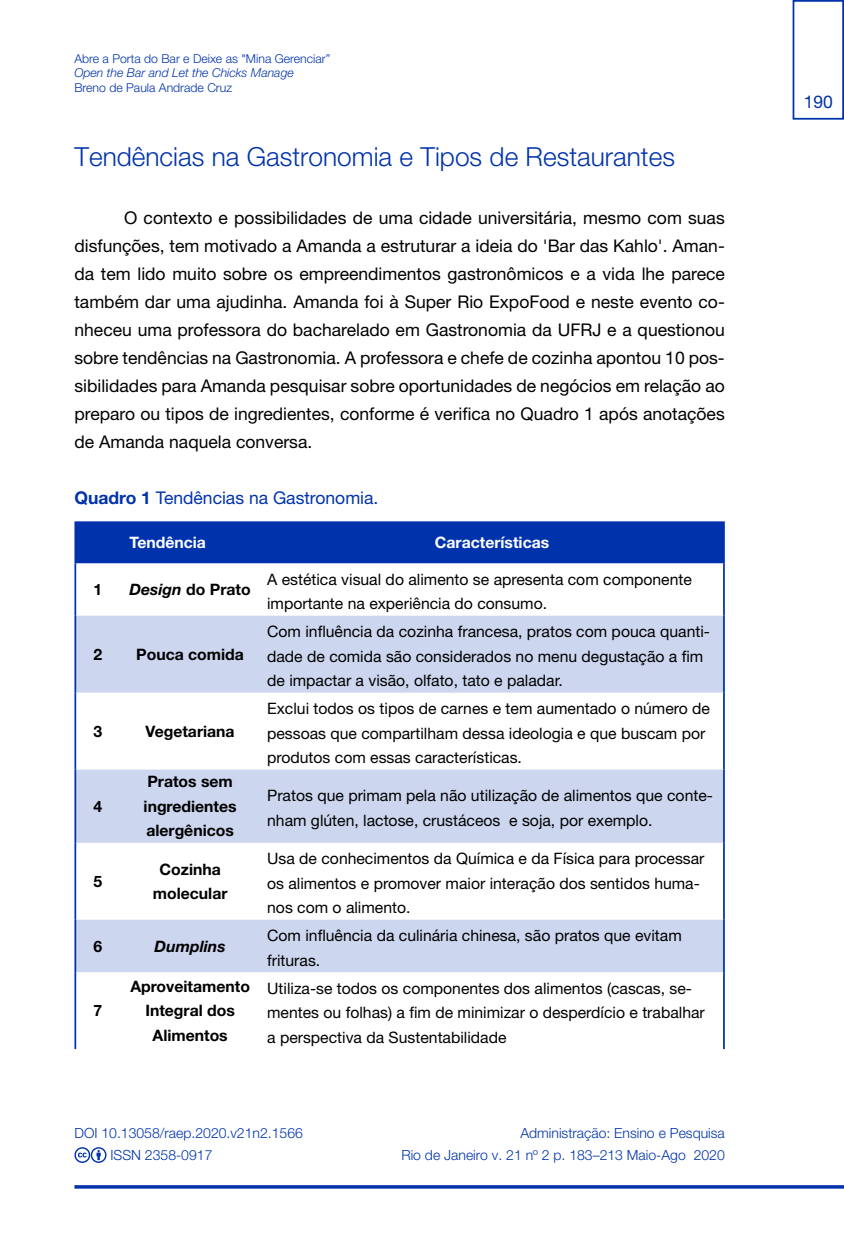
<style>
.page{position:relative;width:844px;height:1241px;background:#fff}
.page>*{position:absolute;margin:0;border:0;box-sizing:border-box;transform-origin:0 0}
.t1{font:300 26.25px "Helvetica Neue";color:#0033ab}
.t2{font:17.5px/28px "Helvetica Neue";color:#000;text-align:justify}
.t3{font:17.5px "Helvetica Neue";color:#0033ab}
.t4{font:15.75px/24.5px "Helvetica Neue";color:#000}
.t5{font:700 15.75px/24.5px "Helvetica Neue";color:#000;text-align:center}
.t6{font:700 15.75px "Helvetica Neue";color:#fff}
.t7{font:italic 700 15.75px "Helvetica Neue";color:#000}
.t8{font:300 14px/21.7px "Helvetica Neue";color:#0033ab;text-align:right}
.t9{font:300 12.25px "Helvetica Neue";color:#0033ab}
.t10{font:italic 300 12.25px "Helvetica Neue";color:#0033ab}
.s1{font-weight:700}
.s2{font-style:italic}
</style>
<div class="page">
<svg style="left:74px;top:1185px;width:769px;height:3px;fill:#0033ab"></svg>
<svg style="left:74px;top:1147px;width:32px;height:15px"></svg>
<div style="left:792px;top:0;width:51px;height:120px;border:2px solid #0033ab"></div>
<div style="left:76px;top:523px;width:647px;height:40px;background:#0033ab"></div>
<svg style="left:76px;top:615px;width:647px;height:356px;fill:#ccd6ee"></svg>
<hr style="left:74px;top:521px;width:46px;height:2px;background:#0033ab">
<hr style="left:74px;top:523px;width:2px;height:40px;background:#0033ab">
<hr style="left:120px;top:521px;width:140px;height:2px;background:#0033ab">
<hr style="left:260px;top:521px;width:464px;height:2px;background:#0033ab">
<hr style="left:723px;top:523px;width:1px;height:40px;background:#0033ab">
<hr style="left:74px;top:563px;width:2px;height:52px;background:#0033ab">
<hr style="left:723px;top:563px;width:1px;height:52px;background:#0033ab">
<hr style="left:74px;top:615px;width:2px;height:77px;background:#0033ab">
<hr style="left:723px;top:615px;width:1px;height:77px;background:#0033ab">
<hr style="left:74px;top:692px;width:2px;height:77px;background:#0033ab">
<hr style="left:723px;top:692px;width:1px;height:77px;background:#0033ab">
<hr style="left:74px;top:769px;width:2px;height:73px;background:#0033ab">
<hr style="left:723px;top:769px;width:1px;height:73px;background:#0033ab">
<hr style="left:74px;top:842px;width:2px;height:77px;background:#0033ab">
<hr style="left:723px;top:842px;width:1px;height:77px;background:#0033ab">
<hr style="left:74px;top:919px;width:2px;height:52px;background:#0033ab">
<hr style="left:723px;top:919px;width:1px;height:52px;background:#0033ab">
<hr style="left:74px;top:971px;width:2px;height:77px;background:#0033ab">
<hr style="left:723px;top:971px;width:1px;height:77px;background:#0033ab">
<p class="t9" style="left:74px;top:48px;width:257px">Abre a Porta do Bar e Deixe as "Mina Gerenciar”</p>
<p class="t10" style="left:74px;top:63px;width:221px">Open the Bar and Let the Chicks Manage</p>
<p class="t9" style="left:74px;top:78px;width:159px">Breno de Paula Andrade Cruz</p>
<h1 class="t1" style="left:74px;top:136px;width:602px">Tendências na Gastronomia e Tipos de Restaurantes</h1>
<p class="t2" style="left:74px;top:205px;width:651px;text-indent:50px">O contexto e possibilidades de uma cidade universitária, mesmo com suas disfunções, tem motivado a Amanda a estruturar a ideia do 'Bar das Kahlo'. Aman&shy;da tem lido muito sobre os empreendimentos gastronômicos e a vida lhe parece também dar uma ajudinha. Amanda foi à Super Rio ExpoFood e neste evento co&shy;nheceu uma professora do bacharelado em Gastronomia da UFRJ e a questionou sobre tendências na Gastronomia. A professora e chefe de cozinha apontou 10 pos&shy;sibilidades para Amanda pesquisar sobre oportunidades de negócios em relação ao preparo ou tipos de ingredientes, conforme é verifica no Quadro 1 após anotações de Amanda naquela conversa.</p>
<p class="t3" style="left:74px;top:485px;width:305px"><span class="s1">Quadro 1</span> Tendências na Gastronomia.</p>
<p class="t6" style="left:129px;top:533px;width:78px">Tendência</p>
<p class="t6" style="left:435px;top:533px;width:116px">Características</p>
<p class="t5" style="left:93px;top:576px;width:10px">1</p>
<p class="t5" style="left:129px;top:576px;width:123px"><span class="s2">Design</span> do Prato</p>
<p class="t4" style="left:267px;top:567px;width:426px">A estética visual do alimento se apresenta com componente importante na experiência do consumo.</p>
<p class="t5" style="left:93px;top:641px;width:10px">2</p>
<p class="t5" style="left:136px;top:641px;width:109px">Pouca comida</p>
<p class="t4" style="left:267px;top:620px;width:444px">Com influência da cozinha francesa, pratos com pouca quanti&shy;dade de comida são considerados no menu degustação a fim de impactar a visão, olfato, tato e paladar.</p>
<p class="t5" style="left:93px;top:718px;width:10px">3</p>
<p class="t5" style="left:146px;top:718px;width:90px">Vegetariana</p>
<p class="t5" style="left:93px;top:793px;width:10px">4</p>
<p class="t5" style="left:143px;top:769px;width:95px;text-align:left">Pratos sem ingredientes alergênicos</p>
<p class="t4" style="left:267px;top:697px;width:444px">Exclui todos os tipos de carnes e tem aumentado o número de pessoas que compartilham dessa ideologia e que buscam por produtos com essas características.</p>
<p class="t4" style="left:267px;top:784px;width:447px">Pratos que primam pela não utilização de alimentos que conte&shy;nham glúten, lactose, crustáceos e soja, por exemplo.</p>
<p class="t5" style="left:93px;top:868px;width:10px">5</p>
<p class="t5" style="left:153px;top:856px;width:76px">Cozinha molecular</p>
<p class="t4" style="left:267px;top:847px;width:439px">Usa de conhecimentos da Química e da Física para processar os alimentos e promover maior interação dos sentidos huma&shy;nos com o alimento.</p>
<p class="t5" style="left:93px;top:933px;width:10px">6</p>
<p class="t7" style="left:154px;top:936px;width:73px">Dumplins</p>
<p class="t4" style="left:267px;top:924px;width:416px">Com influência da culinária chinesa, são pratos que evitam frituras.</p>
<p class="t5" style="left:93px;top:997px;width:10px">7</p>
<p class="t5" style="left:130px;top:973px;width:121px">Aproveitamento<br>Integral dos<br>Alimentos</p>
<p class="t4" style="left:267px;top:976px;width:439px">Utiliza-se todos os componentes dos alimentos (cascas, se&shy;mentes ou folhas) a fim de minimizar o desperdício e trabalhar a perspectiva da Sustentabilidade</p>
<p class="t8" style="left:110px;top:1120px;width:194px;text-align:left;text-indent:-36px">DOI 10.13058/raep.2020.v21n2.1566<br>ISSN 2358-0917</p>
<p class="t8" style="left:401px;top:1120px;width:325px">Administração: Ensino e Pesquisa<br>Rio de Janeiro v. 21 nº 2 p. 183–213 Maio-Ago 2020</p>
<p class="t3" style="left:803px;top:89px;width:31px">190</p>
</div>
